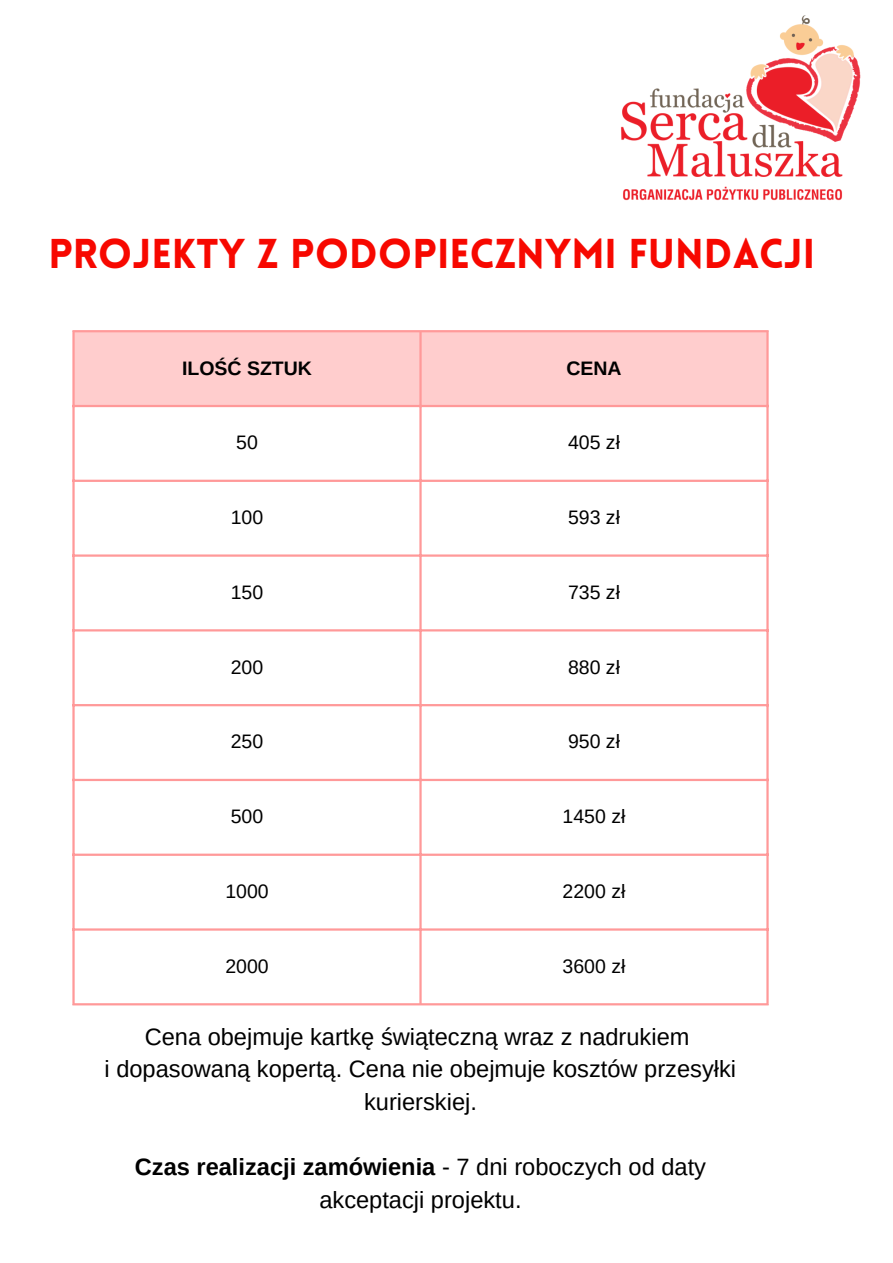
<style>
.page{position:relative;width:893px;height:1263px;background:#fff}
.page>*{position:absolute;margin:0;border:0;box-sizing:border-box;transform-origin:0 0}
.t1{font:900 40.72px "Lovelo";color:#f70800}
.t2{font:23.62px/32.6px "Arimo";color:#000;text-align:center}
.t3{font:19.5px "Arimo";color:#000}
.t4{font:700 19.5px "Arimo";color:#000}
.s1{font-weight:700}
</style>
<div class="page">
<img style="left:621px;top:15px;width:240px;height:186px">
<div style="left:75px;top:332px;width:691px;height:73px;background:#ffcdcd"></div>
<hr style="left:72px;top:332px;width:3px;height:671px;background:#f99">
<hr style="left:419px;top:332px;width:3px;height:671px;background:#f99">
<hr style="left:766px;top:332px;width:2px;height:671px;background:#f99">
<hr style="left:72px;top:330px;width:696px;height:2px;background:#f99">
<hr style="left:72px;top:405px;width:696px;height:2px;background:#f99">
<hr style="left:72px;top:480px;width:696px;height:2px;background:#f99">
<hr style="left:72px;top:554px;width:696px;height:3px;background:#f99">
<hr style="left:72px;top:629px;width:696px;height:2px;background:#f99">
<hr style="left:72px;top:704px;width:696px;height:2px;background:#f99">
<hr style="left:72px;top:779px;width:696px;height:2px;background:#f99">
<hr style="left:72px;top:853px;width:696px;height:3px;background:#f99">
<hr style="left:72px;top:928px;width:696px;height:3px;background:#f99">
<hr style="left:72px;top:1003px;width:696px;height:2px;background:#f99">
<p class="t1" style="left:48px;top:238px;width:768px">PROJEKTY Z PODOPIECZNYMI FUNDACJI</p>
<p class="t4" style="left:182px;top:357px;width:131px">ILOŚĆ SZTUK</p>
<h1 class="t4" style="left:566px;top:357px;width:57px">CENA</h1>
<p class="t3" style="left:236px;top:432px;width:23px">50</p>
<p class="t3" style="left:568px;top:432px;width:54px">405 zł</p>
<p class="t3" style="left:231px;top:506px;width:34px">100</p>
<p class="t3" style="left:568px;top:506px;width:54px">593 zł</p>
<p class="t3" style="left:231px;top:581px;width:34px">150</p>
<p class="t3" style="left:568px;top:581px;width:54px">735 zł</p>
<p class="t3" style="left:231px;top:656px;width:34px">200</p>
<p class="t3" style="left:568px;top:656px;width:54px">880 zł</p>
<p class="t3" style="left:231px;top:731px;width:34px">250</p>
<p class="t3" style="left:568px;top:731px;width:54px">950 zł</p>
<p class="t3" style="left:231px;top:806px;width:34px">500</p>
<p class="t3" style="left:562px;top:806px;width:64px">1450 zł</p>
<p class="t3" style="left:225px;top:880px;width:45px">1000</p>
<p class="t3" style="left:562px;top:880px;width:64px">2200 zł</p>
<p class="t3" style="left:225px;top:955px;width:45px">2000</p>
<p class="t3" style="left:562px;top:955px;width:64px">3600 zł</p>
<p class="t2" style="left:145px;top:1020px;width:546px">Cena obejmuje kartkę świąteczną wraz z nadrukiem</p>
<p class="t2" style="left:105px;top:1053px;width:633px">i dopasowaną kopertą. Cena nie obejmuje kosztów przesyłki kurierskiej.</p>
<p class="t2" style="left:135px;top:1151px;width:573px"><span class="s1">Czas realizacji zamówienia</span> - 7 dni roboczych od daty akceptacji projektu.</p>
</div>
